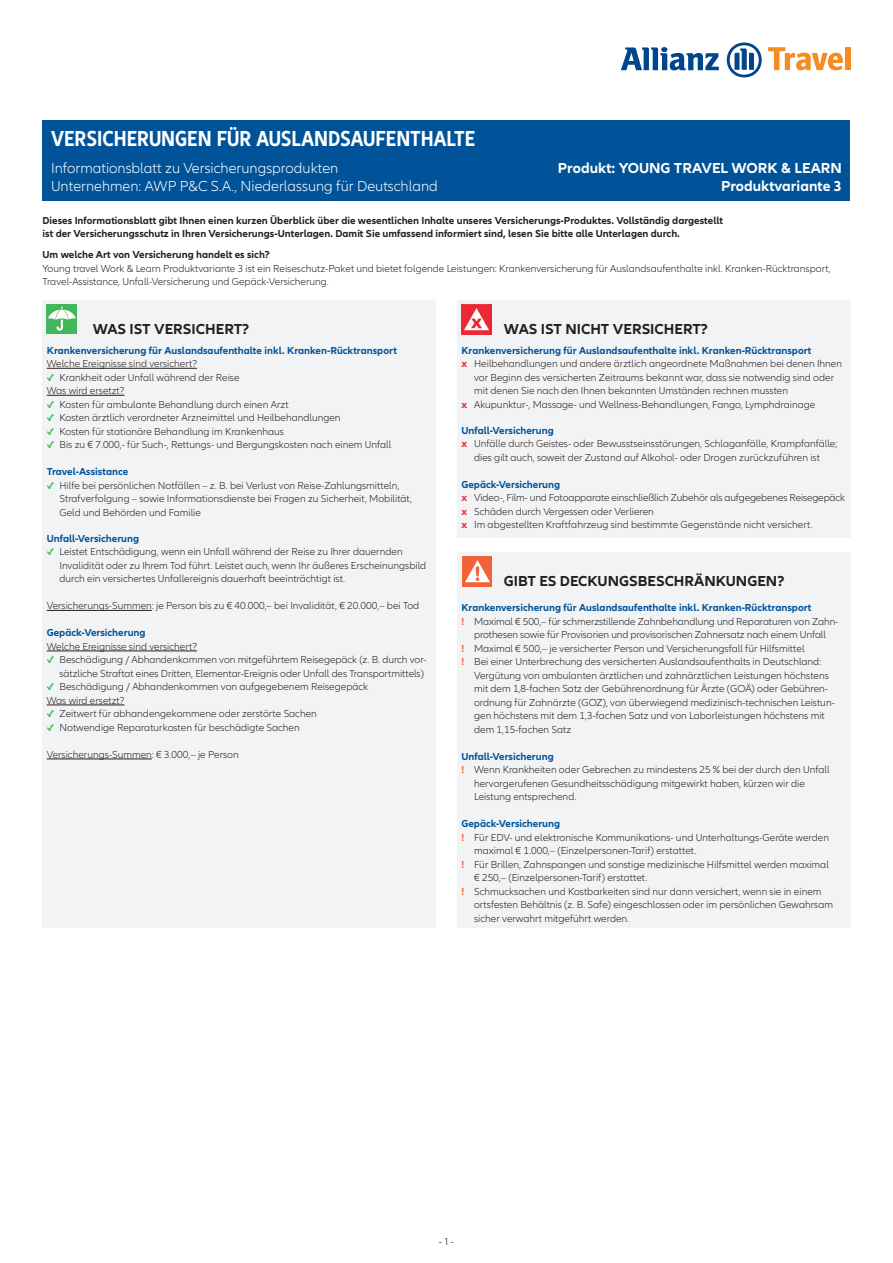
<style>
.page{position:relative;width:893px;height:1263px;background:#fff}
.page>*{position:absolute;margin:0;border:0;box-sizing:border-box;transform-origin:0 0}
.t1{font:700 condensed 22.5px "Allianz Neo";color:#fff}
.t2{font:300 15px "Allianz Neo";color:#fff}
.t3{font:700 15px "Allianz Neo";color:#231f20}
.t4{font:700 15px "Allianz Neo";color:#fff}
.t5{font:300 10.5px/13.5px "Allianz Neo";color:#231f20}
.t6{font:700 10.5px "Allianz Neo";color:#015399}
.t7{font:700 10.5px/13.5px "Allianz Neo";color:#231f20}
.t8{font:300 9.75px "Allianz Sans";color:#231f20}
.s1{font-weight:700;color:#ed2836}
.s2{font-weight:700;color:#015399}
.s3{font-weight:700;color:#44b85c}
.s4{font-weight:700;color:#f16239}
</style>
<div class="page">
<div style="left:43px;top:120px;width:807px;height:81px;background:#015399"></div>
<div style="left:457px;top:300px;width:393px;height:237px;background:#f2f3f4"></div>
<img style="left:461px;top:304px;width:30px;height:30px">
<div style="left:43px;top:300px;width:393px;height:627px;background:#f2f3f4"></div>
<hr style="left:47px;top:368px;width:150px;height:1px;background:#231f20">
<hr style="left:47px;top:395px;width:78px;height:1px;background:#231f20">
<hr style="left:47px;top:610px;width:105px;height:1px;background:#231f20">
<hr style="left:47px;top:651px;width:150px;height:1px;background:#231f20">
<hr style="left:47px;top:705px;width:78px;height:1px;background:#231f20">
<hr style="left:47px;top:759px;width:105px;height:1px;background:#231f20">
<img style="left:47px;top:304px;width:30px;height:30px">
<svg style="left:621px;top:47px;width:98px;height:23px"></svg>
<svg style="left:727px;top:43px;width:35px;height:34px"></svg>
<svg style="left:768px;top:47px;width:75px;height:23px"></svg>
<div style="left:845px;top:47px;width:5px;height:23px;background:#f68b1f"></div>
<div style="left:457px;top:552px;width:393px;height:375px;background:#f2f3f4"></div>
<img style="left:462px;top:556px;width:30px;height:30px">
<h1 class="t1" style="left:51px;top:125px;width:426px">VERSICHERUNGEN FÜR AUSLANDSAUFENTHALTE</h1>
<h2 class="t2" style="left:51px;top:159px;width:289px">Informationsblatt zu Versicherungsprodukten</h2>
<h2 class="t4" style="left:558px;top:159px;width:286px">Produkt: YOUNG TRAVEL WORK &amp; LEARN</h2>
<h2 class="t2" style="left:51px;top:177px;width:388px">Unternehmen: AWP P&amp;C S.A., Niederlassung für Deutschland</h2>
<h2 class="t4" style="left:721px;top:177px;width:122px">Produktvariante 3</h2>
<p class="t7" style="left:43px;top:214px;width:682px">Dieses Informationsblatt gibt Ihnen einen kurzen Überblick über die wesentlichen Inhalte unseres Versicherungs-Produktes. Vollständig dargestellt ist der Versicherungsschutz in Ihren Versicherungs-Unterlagen. Damit Sie umfassend informiert sind, lesen Sie bitte alle Unterlagen durch.</p>
<p class="t7" style="left:43px;top:248px;width:229px">Um welche Art von Versicherung handelt es sich?</p>
<p class="t5" style="left:43px;top:262px;width:790px">Young travel Work &amp; Learn Produktvariante 3 ist ein Reiseschutz-Paket und bietet folgende Leistungen: Krankenversicherung für Auslandsaufenthalte inkl. Kranken-Rücktransport,<br>Travel-Assistance, Unfall-Versicherung und Gepäck-Versicherung.</p>
<h2 class="t3" style="left:504px;top:320px;width:206px">WAS IST NICHT VERSICHERT?</h2>
<p class="t6" style="left:461px;top:344px;width:352px">Krankenversicherung für Auslandsaufenthalte inkl. Kranken-Rücktransport</p>
<p class="t5" style="left:461px;top:357px;width:382px"><span class="s1">x</span> Heilbehandlungen und andere ärztlich angeordnete Maßnahmen bei denen Ihnen</p>
<p class="t5" style="left:474px;top:371px;width:362px">vor Beginn des versicherten Zeitraums bekannt war, dass sie notwendig sind oder</p>
<p class="t5" style="left:474px;top:384px;width:315px">mit denen Sie nach den Ihnen bekannten Umständen rechnen mussten</p>
<p class="t5" style="left:461px;top:398px;width:355px"><span class="s1">x</span> Akupunktur-, Massage- und Wellness-Behandlungen, Fango, Lymphdrainage</p>
<p class="t6" style="left:461px;top:424px;width:94px">Unfall-Versicherung</p>
<p class="t5" style="left:461px;top:437px;width:378px"><span class="s1">x</span> Unfälle durch Geistes- oder Bewusstseinsstörungen, Schlaganfälle, Krampfanfälle;</p>
<p class="t5" style="left:474px;top:451px;width:347px">dies gilt auch, soweit der Zustand auf Alkohol- oder Drogen zurückzuführen ist</p>
<p class="t5" style="left:461px;top:478px;width:385px"><span class="s2">Gepäck-Versicherung<br></span><span class="s1">x</span> Video-, Film- und Fotoapparate einschließlich Zubehör als aufgegebenes Reisegepäck <span class="s1">x</span> Schäden durch Vergessen oder Verlieren<br><span class="s1">x</span> Im abgestellten Kraftfahrzeug sind bestimmte Gegenstände nicht versichert.</p>
<h2 class="t3" style="left:93px;top:320px;width:158px">WAS IST VERSICHERT?</h2>
<p class="t6" style="left:47px;top:344px;width:352px">Krankenversicherung für Auslandsaufenthalte inkl. Kranken-Rücktransport</p>
<p class="t5" style="left:47px;top:357px;width:152px">Welche Ereignisse sind versichert?</p>
<p class="t5" style="left:47px;top:371px;width:194px"><span class="s3">✓</span> Krankheit oder Unfall während der Reise<br>Was wird ersetzt?</p>
<p class="t5" style="left:47px;top:398px;width:243px"><span class="s3">✓</span> Kosten für ambulante Behandlung durch einen Arzt</p>
<p class="t5" style="left:47px;top:411px;width:295px"><span class="s3">✓</span> Kosten ärztlich verordneter Arzneimittel und Heilbehandlungen</p>
<p class="t5" style="left:47px;top:425px;width:239px"><span class="s3">✓</span> Kosten für stationäre Behandlung im Krankenhaus</p>
<p class="t5" style="left:47px;top:438px;width:346px"><span class="s3">✓</span> Bis zu € 7.000,- für Such-, Rettungs- und Bergungskosten nach einem Unfall</p>
<p class="t6" style="left:47px;top:466px;width:83px">Travel-Assistance</p>
<p class="t5" style="left:60px;top:479px;width:354px;text-indent:-13px"><span class="s3">✓</span> Hilfe bei persönlichen Notfällen – z. B. bei Verlust von Reise-Zahlungsmitteln,<br>Strafverfolgung – sowie Informationsdienste bei Fragen zu Sicherheit, Mobilität,<br>Geld und Behörden und Familie</p>
<p class="t6" style="left:47px;top:532px;width:94px">Unfall-Versicherung</p>
<p class="t5" style="left:60px;top:545px;width:368px;text-indent:-13px"><span class="s3">✓</span> Leistet Entschädigung, wenn ein Unfall während der Reise zu Ihrer dauernden<br>Invalidität oder zu Ihrem Tod führt. Leistet auch, wenn Ihr äußeres Erscheinungsbild durch ein versichertes Unfallereignis dauerhaft beeinträchtigt ist.</p>
<p class="t5" style="left:47px;top:599px;width:374px">Versicherungs-Summen: je Person bis zu € 40.000,– bei Invalidität, € 20.000,– bei Tod</p>
<p class="t6" style="left:47px;top:627px;width:100px">Gepäck-Versicherung</p>
<p class="t5" style="left:47px;top:640px;width:152px">Welche Ereignisse sind versichert?</p>
<p class="t5" style="left:47px;top:653px;width:381px;text-align:right"><span class="s3">✓</span> Beschädigung / Abhandenkommen von mitgeführtem Reisegepäck (z. B. durch vor&shy;sätzliche Straftat eines Dritten, Elementar-Ereignis oder Unfall des Transportmittels)</p>
<p class="t5" style="left:47px;top:680px;width:323px"><span class="s3">✓</span> Beschädigung / Abhandenkommen von aufgegebenem Reisegepäck<br>Was wird ersetzt?</p>
<p class="t5" style="left:47px;top:707px;width:272px"><span class="s3">✓</span> Zeitwert für abhandengekommene oder zerstörte Sachen</p>
<p class="t5" style="left:47px;top:721px;width:255px"><span class="s3">✓</span> Notwendige Reparaturkosten für beschädigte Sachen</p>
<p class="t5" style="left:47px;top:748px;width:194px">Versicherungs-Summen: € 3.000,– je Person</p>
<h2 class="t3" style="left:504px;top:572px;width:282px">GIBT ES DECKUNGSBESCHRÄNKUNGEN?</h2>
<p class="t6" style="left:461px;top:602px;width:352px">Krankenversicherung für Auslandsaufenthalte inkl. Kranken-Rücktransport</p>
<p class="t5" style="left:461px;top:615px;width:379px"><span class="s4">!</span> Maximal € 500,– für schmerzstillende Zahnbehandlung und Reparaturen von Zahn-</p>
<p class="t5" style="left:474px;top:628px;width:353px">prothesen sowie für Provisorien und provisorischen Zahnersatz nach einem Unfall</p>
<p class="t5" style="left:461px;top:642px;width:345px"><span class="s4">!</span> Maximal € 500,– je versicherter Person und Versicherungsfall für Hilfsmittel</p>
<p class="t5" style="left:461px;top:655px;width:361px"><span class="s4">!</span> Bei einer Unterbrechung des versicherten Auslandsaufenthalts in Deutschland:</p>
<p class="t5" style="left:474px;top:669px;width:356px">Vergütung von ambulanten ärztlichen und zahnärztlichen Leistungen höchstens</p>
<p class="t5" style="left:474px;top:682px;width:355px">mit dem 1,8-fachen Satz der Gebührenordnung für Ärzte (GOÄ) oder Gebühren-</p>
<p class="t5" style="left:474px;top:696px;width:362px">ordnung für Zahnärzte (GOZ), von überwiegend medizinisch-technischen Leistun-</p>
<p class="t5" style="left:474px;top:709px;width:352px">gen höchstens mit dem 1,3-fachen Satz und von Laborleistungen höchstens mit</p>
<p class="t5" style="left:474px;top:723px;width:99px">dem 1,15-fachen Satz</p>
<p class="t6" style="left:461px;top:750px;width:94px">Unfall-Versicherung</p>
<p class="t5" style="left:461px;top:763px;width:370px"><span class="s4">!</span> Wenn Krankheiten oder Gebrechen zu mindestens 25 % bei der durch den Unfall</p>
<p class="t5" style="left:474px;top:777px;width:332px">hervorgerufenen Gesundheitsschädigung mitgewirkt haben, kürzen wir die</p>
<p class="t5" style="left:474px;top:790px;width:104px">Leistung entsprechend.</p>
<p class="t6" style="left:461px;top:818px;width:100px">Gepäck-Versicherung</p>
<p class="t5" style="left:461px;top:831px;width:369px"><span class="s4">!</span> Für EDV- und elektronische Kommunikations- und Unterhaltungs-Geräte werden</p>
<p class="t5" style="left:474px;top:844px;width:224px">maximal € 1.000,– (Einzelpersonen-Tarif) erstattet.</p>
<p class="t5" style="left:461px;top:858px;width:369px"><span class="s4">!</span> Für Brillen, Zahnspangen und sonstige medizinische Hilfsmittel werden maximal</p>
<p class="t5" style="left:474px;top:871px;width:175px">€ 250,– (Einzelpersonen-Tarif) erstattet.</p>
<p class="t5" style="left:461px;top:885px;width:362px"><span class="s4">!</span> Schmucksachen und Kostbarkeiten sind nur dann versichert, wenn sie in einem</p>
<p class="t5" style="left:474px;top:898px;width:360px">ortsfesten Behältnis (z. B. Safe) eingeschlossen oder im persönlichen Gewahrsam</p>
<p class="t5" style="left:474px;top:912px;width:157px">sicher verwahrt mitgeführt werden.</p>
<p class="t8" style="left:439px;top:1236px;width:17px">- 1 -</p>
</div>
